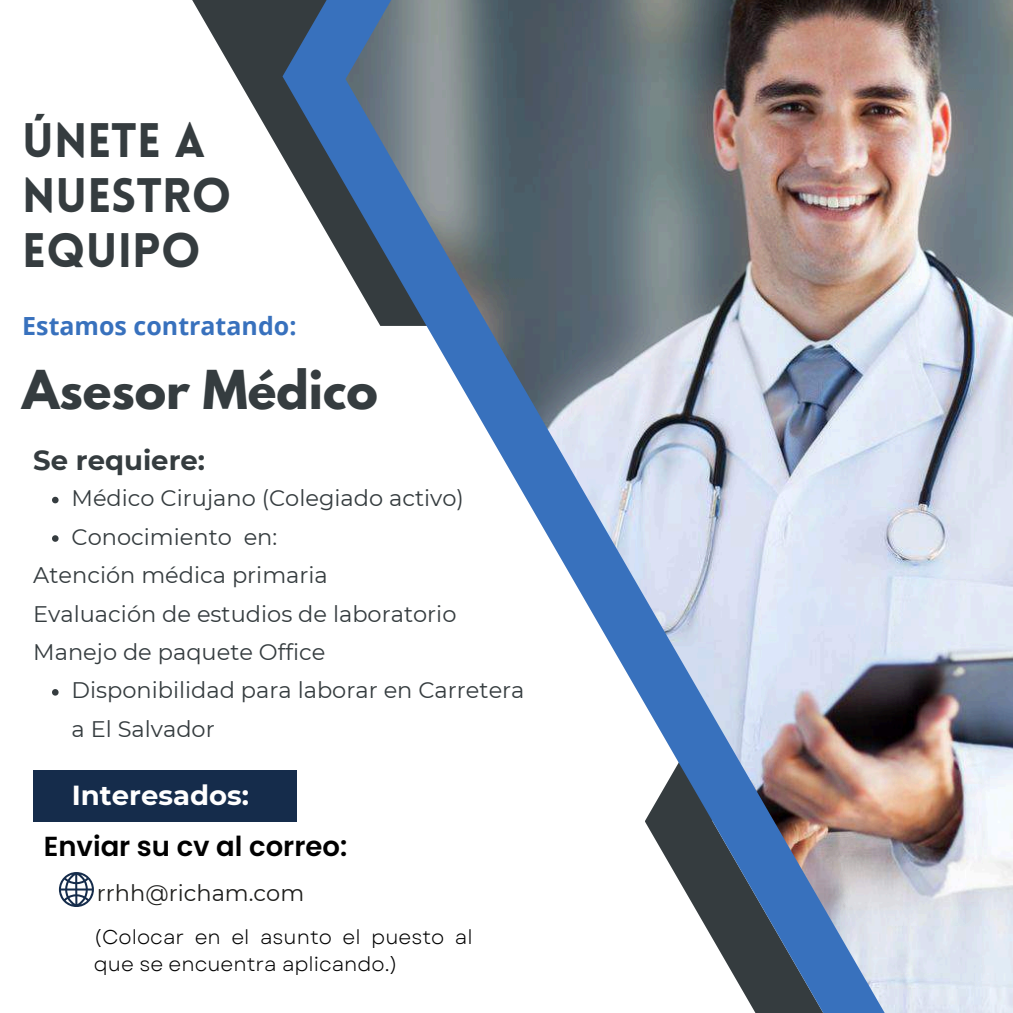
<style>
.page{position:relative;width:1013px;height:1013px;background:#fff}
.page>*{position:absolute;margin:0;border:0;box-sizing:border-box;transform-origin:0 0}
.t1{font:700 47.5px "League Spartan";color:#353c3f}
.t2{font:900 47.38px/55.2px "Lovelo";color:#353c3f}
.t3{font:600 27.5px "Poppins";color:#000}
.t4{font:700 27.5px "Montserrat";color:#fff}
.t5{font:700 27.5px "Montserrat";color:#353c3f}
.t6{font:700 25px "Open Sans";color:#3871bd}
.t7{font:22.5px/38.5px "Montserrat";color:#353c3f}
.t8{font:22.5px "Montserrat";color:#1d1d1b}
.t9{font:20px/27.2px "Garet";color:#000}
</style>
<div class="page">
<svg style="left:192px;top:0;width:90px;height:156px"></svg>
<div style="left:33px;top:770px;width:263px;height:51px;background:#152c4b"></div>
<svg style="left:59px;top:872px;width:35px;height:34px"></svg>
<svg style="left:52px;top:497px;width:7px;height:6px"></svg>
<svg style="left:52px;top:535px;width:7px;height:7px"></svg>
<svg style="left:52px;top:689px;width:7px;height:6px"></svg>
<svg style="left:282px;top:0;width:63px;height:822px"></svg>
<img style="left:345px;top:0;width:667px;height:1012px">
<h2 class="t2" style="left:22px;top:117px;width:211px">ÚNETE A<br>NUESTRO<br>EQUIPO</h2>
<h3 class="t6" style="left:22px;top:308px;width:276px">Estamos contratando:</h3>
<h2 class="t1" style="left:22px;top:366px;width:357px">Asesor Médico</h2>
<h2 class="t5" style="left:33px;top:443px;width:173px">Se requiere:</h2>
<p class="t7" style="left:71px;top:479px;width:394px">Médico Cirujano (Colegiado activo)</p>
<h1 class="t7" style="left:71px;top:517px;width:207px">Conocimiento en:</h1>
<h2 class="t7" style="left:33px;top:555px;width:425px">Atención médica primaria<br>Evaluación de estudios de laboratorio<br>Manejo de paquete Office</h2>
<h1 class="t7" style="left:71px;top:671px;width:454px">Disponibilidad para laborar en Carretera a El Salvador</h1>
<p class="t4" style="left:72px;top:778px;width:178px">Interesados:</p>
<p class="t3" style="left:44px;top:827px;width:305px">Enviar su cv al correo:</p>
<p class="t8" style="left:97px;top:879px;width:209px">rrhh@richam.com</p>
<p class="t9" style="left:94px;top:923px;width:380px">(Colocar en el asunto el puesto al que se encuentra aplicando.)</p>
</div>
